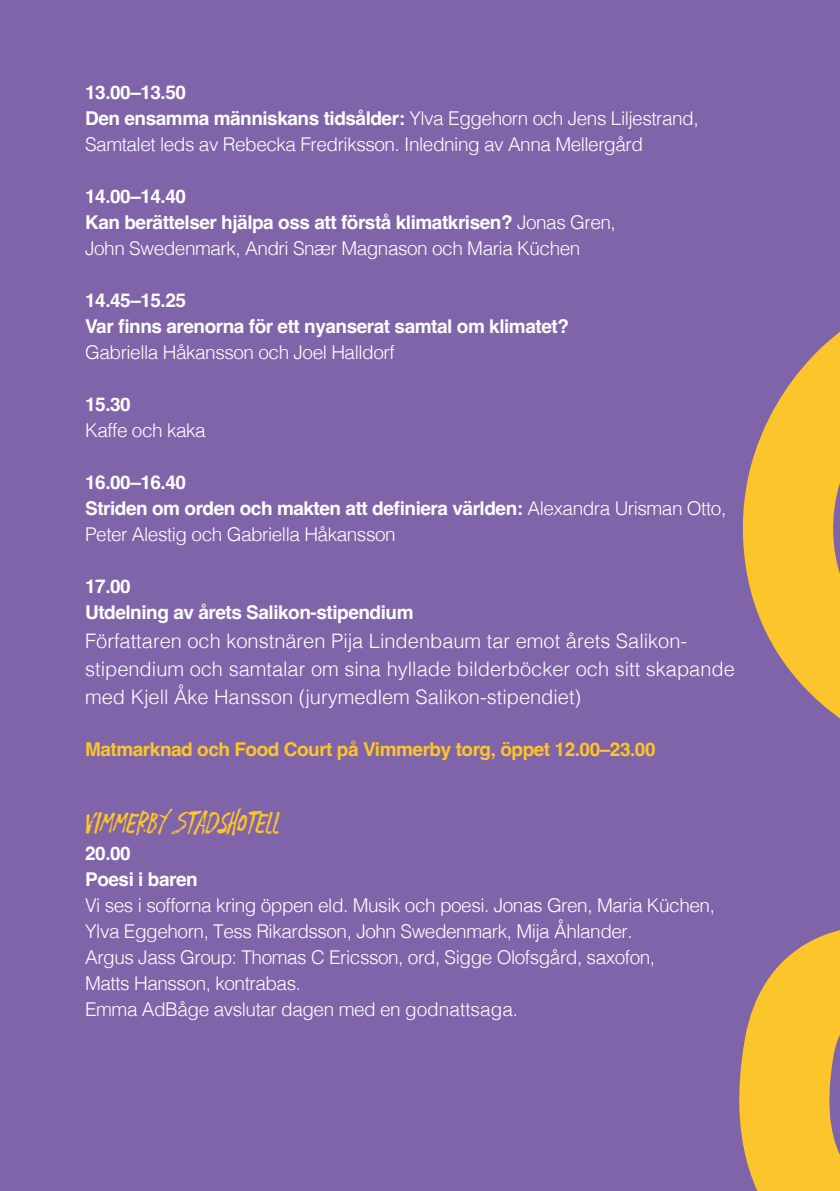
<style>
.page{position:relative;width:840px;height:1191px;background:#fff}
.page>*{position:absolute;margin:0;border:0;box-sizing:border-box;transform-origin:0 0}
.t1{font:32px "Odachi";letter-spacing:-.025em;color:#fdc52c}
.t2{font:300 20px/28px "Helvetica";color:#fff}
.t3{font:300 19px/26px "Helvetica";letter-spacing:-.025em;color:#fff}
.t4{font:700 19px/26px "Helvetica";letter-spacing:-.025em;color:#fff}
.t5{font:700 19px "Helvetica";letter-spacing:-.025em;color:#fdc52c}
.s1{font-weight:700}
.s2{font-weight:300}
</style>
<div class="page">
<div style="left:0;top:0;width:839px;height:1191px;background:#8064a9"></div>
<svg style="left:758px;top:332px;width:81px;height:112px;fill:#fdc52c"></svg>
<svg style="left:739px;top:444px;width:100px;height:747px;fill:#fdc52c"></svg>
<p class="t3" style="left:85px;top:78px;width:614px"><span class="s1">13.00–13.50<br>Den ensamma människans tidsålder:</span> Ylva Eggehorn och Jens Liljestrand,<br>Samtalet leds av Rebecka Fredriksson. Inledning av Anna Mellergård</p>
<p class="t4" style="left:85px;top:186px;width:532px">14.00–14.40<br>Kan berättelser hjälpa oss att förstå klimatkrisen? <span class="s2">Jonas Gren,<br>John Swedenmark, Andri Snær Magnason och Maria Küchen</span></p>
<p class="t4" style="left:85px;top:290px;width:485px">14.45–15.25<br>Var finns arenorna för ett nyanserat samtal om klimatet?</p>
<p class="t3" style="left:85px;top:338px;width:311px">Gabriella Håkansson och Joel Halldorf</p>
<p class="t4" style="left:85px;top:394px;width:47px">15.30</p>
<p class="t3" style="left:85px;top:416px;width:122px">Kaffe och kaka</p>
<p class="t4" style="left:85px;top:472px;width:642px">16.00–16.40<br>Striden om orden och makten att definiera världen: <span class="s2">Alexandra Urisman Otto,<br>Peter Alestig och Gabriella Håkansson</span></p>
<p class="t4" style="left:85px;top:576px;width:330px">17.00<br>Utdelning av årets Salikon-stipendium</p>
<p class="t2" style="left:85px;top:625px;width:651px">Författaren och konstnären Pija Lindenbaum tar emot årets Salikon&shy;stipendium och samtalar om sina hyllade bilderböcker och sitt skapande med Kjell Åke Hansson (jurymedlem Salikon-stipendiet)</p>
<p class="t5" style="left:85px;top:737px;width:571px">Matmarknad och Food Court på Vimmerby torg, öppet 12.00–23.00</p>
<h1 class="t1" style="left:85px;top:802px;width:197px">VIMMERBY STADSHOTELL</h1>
<p class="t4" style="left:85px;top:842px;width:114px">20.00<br>Poesi i baren</p>
<p class="t3" style="left:85px;top:890px;width:631px">Vi ses i sofforna kring öppen eld. Musik och poesi. Jonas Gren, Maria Küchen, Ylva Eggehorn, Tess Rikardsson, John Swedenmark, Mija Åhlander.<br>Argus Jass Group: Thomas C Ericsson, ord, Sigge Olofsgård, saxofon,<br>Matts Hansson, kontrabas.<br>Emma AdBåge avslutar dagen med en godnattsaga.</p>
</div>
